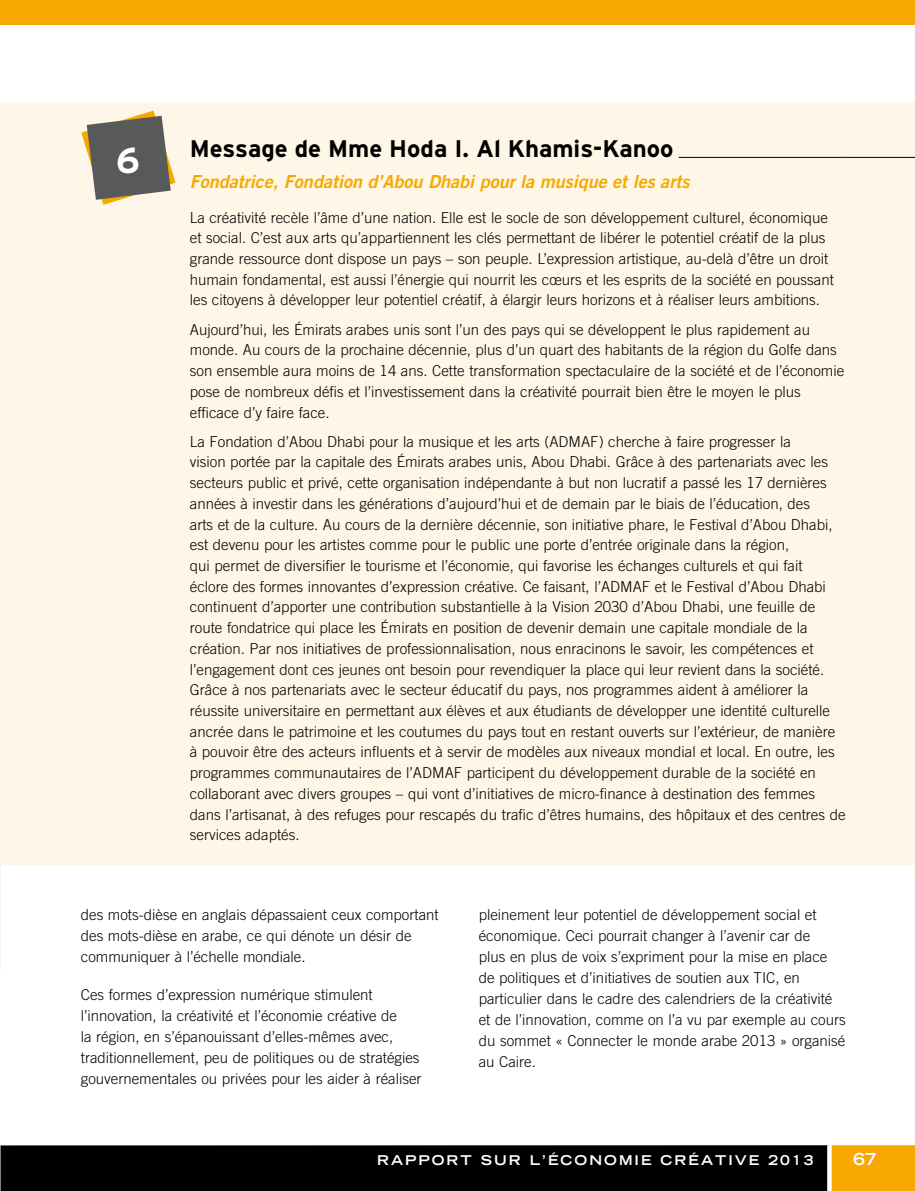
<style>
.page{position:relative;width:915px;height:1191px;background:#fff}
.page>*{position:absolute;margin:0;border:0;box-sizing:border-box;transform-origin:0 0}
.t1{font:700 36px "Interstate";color:#fff}
.t2{font:700 24px "Interstate";color:#000}
.t3{font:18px "Trade Gothic LT Com Bd 2 Obl";color:#f7a800}
.t4{font:700 expanded 16.5px "Trade Gothic LT Std";color:#fff}
.t5{font:300 15px/20.7px "Trade Gothic LT Com";color:#000}
.t6{font:700 expanded 13.5px "Trade Gothic LT Std";letter-spacing:.15em;color:#fff}
</style>
<div class="page">
<div style="left:0;top:0;width:914px;height:25px;background:#f7a800"></div>
<div style="left:1px;top:1145px;width:829px;height:46px;background:#000"></div>
<div style="left:828px;top:1145px;width:86px;height:46px;background:#f7a800"></div>
<svg style="left:826px;top:1145px;width:5px;height:46px"></svg>
<svg style="left:0;top:102px;width:1px;height:763px"></svg>
<div style="left:1px;top:102px;width:913px;height:763px;background:#fef6e6"></div>
<hr style="left:678px;top:157px;width:168px;height:1px;background:#000">
<hr style="left:846px;top:157px;width:68px;height:1px;background:#000">
<svg style="left:81px;top:111px;width:94px;height:94px;background:#928d81"></svg>
<h1 class="t1" style="left:116px;top:140px;width:25px">6</h1>
<h2 class="t2" style="left:190px;top:135px;width:485px">Message de Mme Hoda I. Al Khamis-Kanoo</h2>
<p class="t3" style="left:190px;top:170px;width:500px">Fondatrice, Fondation d’Abou Dhabi pour la musique et les arts</p>
<p class="t5" style="left:190px;top:207px;width:645px">La créativité recèle l’âme d’une nation. Elle est le socle de son développement culturel, économique et social. C’est aux arts qu’appartiennent les clés permettant de libérer le potentiel créatif de la plus grande ressource dont dispose un pays – son peuple. L’expression artistique, au-delà d’être un droit humain fondamental, est aussi l’énergie qui nourrit les cœurs et les esprits de la société en poussant les citoyens à développer leur potentiel créatif, à élargir leurs horizons et à réaliser leurs ambitions.</p>
<p class="t5" style="left:190px;top:319px;width:655px">Aujourd’hui, les Émirats arabes unis sont l’un des pays qui se développent le plus rapidement au monde. Au cours de la prochaine décennie, plus d’un quart des habitants de la région du Golfe dans son ensemble aura moins de 14 ans. Cette transformation spectaculaire de la société et de l’économie pose de nombreux défis et l’investissement dans la créativité pourrait bien être le moyen le plus efficace d’y faire face.</p>
<p class="t5" style="left:190px;top:431px;width:657px">La Fondation d’Abou Dhabi pour la musique et les arts (ADMAF) cherche à faire progresser la<br>vision portée par la capitale des Émirats arabes unis, Abou Dhabi. Grâce à des partenariats avec les secteurs public et privé, cette organisation indépendante à but non lucratif a passé les 17 dernières années à investir dans les générations d’aujourd’hui et de demain par le biais de l’éducation, des<br>arts et de la culture. Au cours de la dernière décennie, son initiative phare, le Festival d’Abou Dhabi, est devenu pour les artistes comme pour le public une porte d’entrée originale dans la région,<br>qui permet de diversifier le tourisme et l’économie, qui favorise les échanges culturels et qui fait<br>éclore des formes innovantes d’expression créative. Ce faisant, l’ADMAF et le Festival d’Abou Dhabi continuent d’apporter une contribution substantielle à la Vision 2030 d’Abou Dhabi, une feuille de route fondatrice qui place les Émirats en position de devenir demain une capitale mondiale de la création. Par nos initiatives de professionnalisation, nous enracinons le savoir, les compétences et l’engagement dont ces jeunes ont besoin pour revendiquer la place qui leur revient dans la société.<br>Grâce à nos partenariats avec le secteur éducatif du pays, nos programmes aident à améliorer la réussite universitaire en permettant aux élèves et aux étudiants de développer une identité culturelle ancrée dans le patrimoine et les coutumes du pays tout en restant ouverts sur l’extérieur, de manière à pouvoir être des acteurs influents et à servir de modèles aux niveaux mondial et local. En outre, les programmes communautaires de l’ADMAF participent du développement durable de la société en collaborant avec divers groupes – qui vont d’initiatives de micro-finance à destination des femmes dans l’artisanat, à des refuges pour rescapés du trafic d’êtres humains, des hôpitaux et des centres de services adaptés.</p>
<p class="t5" style="left:81px;top:904px;width:359px">des mots-dièse en anglais dépassaient ceux comportant des mots-dièse en arabe, ce qui dénote un désir de communiquer à l’échelle mondiale.</p>
<p class="t5" style="left:81px;top:984px;width:342px">Ces formes d’expression numérique stimulent l’innovation, la créativité et l’économie créative de<br>la région, en s’épanouissant d’elles-mêmes avec, traditionnellement, peu de politiques ou de stratégies gouvernementales ou privées pour les aider à réaliser</p>
<p class="t5" style="left:478px;top:904px;width:368px">pleinement leur potentiel de développement social et économique. Ceci pourrait changer à l’avenir car de<br>plus en plus de voix s’expriment pour la mise en place de politiques et d’initiatives de soutien aux TIC, en particulier dans le cadre des calendriers de la créativité et de l’innovation, comme on l’a vu par exemple au cours du sommet « Connecter le monde arabe 2013 » organisé au Caire.</p>
<p class="t6" style="left:377px;top:1151px;width:438px">RAPPORT SUR L’ÉCONOMIE CRÉATIVE 2013</p>
<p class="t4" style="left:852px;top:1148px;width:25px">67</p>
</div>
